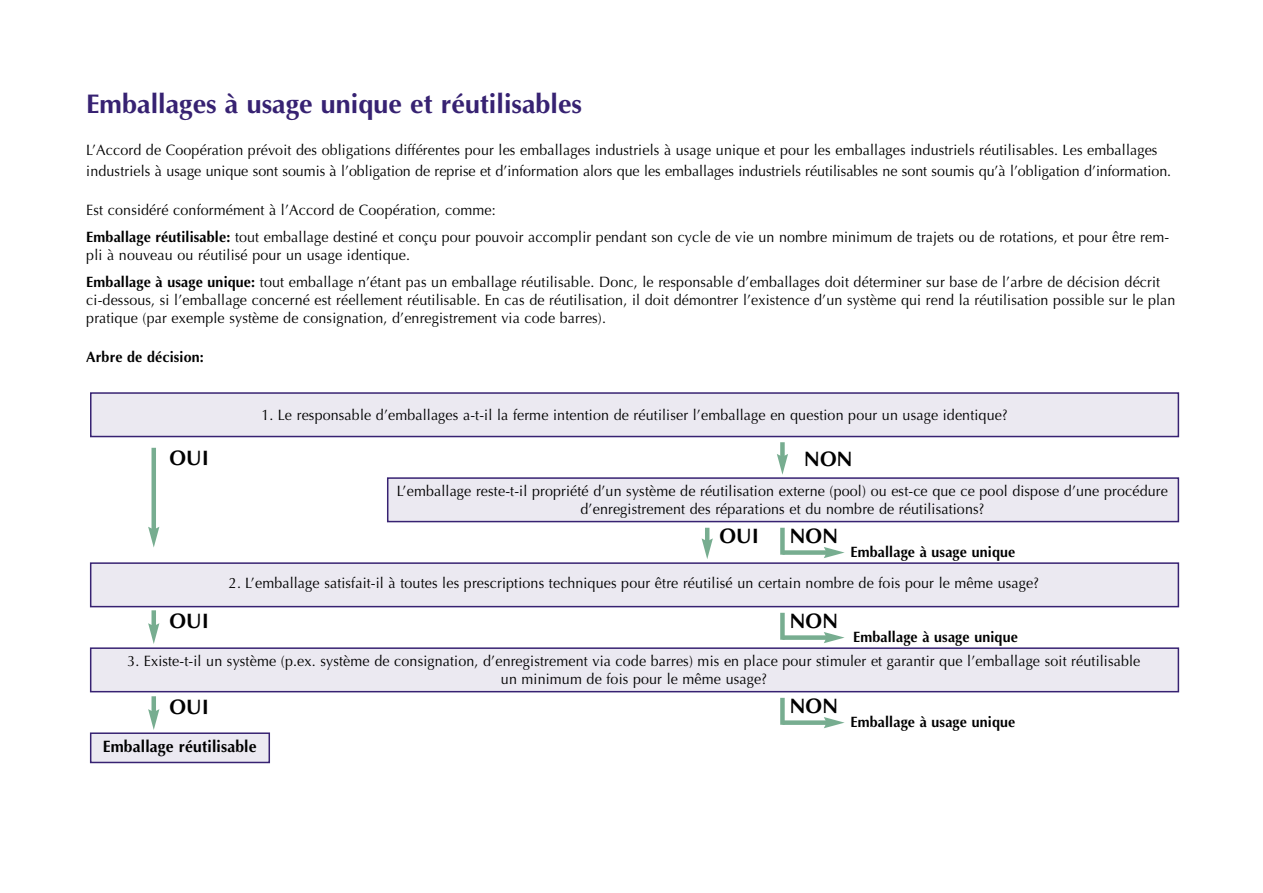
<style>
.page{position:relative;width:1263px;height:893px;background:#fff}
.page>*{position:absolute;margin:0;border:0;box-sizing:border-box;transform-origin:0 0}
.t1{font:700 27px "Optima";color:#372272}
.t2{font:700 21px "Optima";letter-spacing:.01em;color:#000;scale:.95 1}
.t3{font:700 16.5px "Optima";letter-spacing:.01em;color:#000;scale:.95 1}
.t4{font:15px/18px "Optima";letter-spacing:.01em;color:#000;scale:.95 1}
.t5{font:700 15px "Optima";letter-spacing:.01em;color:#000;scale:.95 1}
.s1{font-weight:700}
</style>
<div class="page">
<div style="left:91px;top:734px;width:177px;height:28px;background:#ebe9f1"></div>
<div style="left:90px;top:732px;width:180px;height:31px;border:2px solid #372272"></div>
<div style="left:91px;top:649px;width:1087px;height:42px;background:#ebe9f1"></div>
<div style="left:90px;top:647px;width:1089px;height:45px;border:2px solid #372272"></div>
<div style="left:91px;top:564px;width:1087px;height:42px;background:#ebe9f1"></div>
<div style="left:90px;top:562px;width:1089px;height:45px;border:2px solid #372272"></div>
<div style="left:388px;top:479px;width:790px;height:42px;background:#ebe9f1"></div>
<div style="left:387px;top:477px;width:792px;height:45px;border:2px solid #372272"></div>
<div style="left:92px;top:394px;width:1086px;height:42px;background:#ebe9f1"></div>
<div style="left:90px;top:392px;width:1089px;height:45px;border:2px solid #372272"></div>
<hr style="left:152px;top:448px;width:4px;height:83px;background:#77ad90">
<svg style="left:148px;top:527px;width:11px;height:21px"></svg>
<div style="left:151px;top:610px;width:5px;height:17px;background:#77ad90"></div>
<svg style="left:148px;top:623px;width:11px;height:21px"></svg>
<div style="left:151px;top:696px;width:5px;height:17px;background:#77ad90"></div>
<svg style="left:148px;top:709px;width:11px;height:21px"></svg>
<div style="left:780px;top:442px;width:5px;height:16px;background:#77ad90"></div>
<svg style="left:777px;top:454px;width:11px;height:21px"></svg>
<div style="left:780px;top:528px;width:5px;height:27px;background:#77ad90"></div>
<hr style="left:705px;top:528px;width:4px;height:14px;background:#77ad90">
<svg style="left:702px;top:538px;width:11px;height:21px"></svg>
<div style="left:782px;top:550px;width:46px;height:5px;background:#77ad90"></div>
<svg style="left:824px;top:547px;width:20px;height:11px"></svg>
<div style="left:780px;top:613px;width:5px;height:27px;background:#77ad90"></div>
<div style="left:782px;top:635px;width:46px;height:5px;background:#77ad90"></div>
<svg style="left:824px;top:632px;width:20px;height:11px"></svg>
<div style="left:780px;top:698px;width:5px;height:27px;background:#77ad90"></div>
<div style="left:782px;top:720px;width:46px;height:5px;background:#77ad90"></div>
<svg style="left:824px;top:717px;width:20px;height:11px"></svg>
<h1 class="t1" style="left:86px;top:88px;width:497px">Emballages à usage unique et réutilisables</h1>
<p class="t4" style="left:86px;top:139px;width:1143px;line-height:21px">L’Accord de Coopération prévoit des obligations différentes pour les emballages industriels à usage unique et pour les emballages industriels réutilisables. Les emballages industriels à usage unique sont soumis à l’obligation de reprise et d’information alors que les emballages industriels réutilisables ne sont soumis qu’à l’obligation d’information.</p>
<p class="t4" style="left:86px;top:196px;width:1141px;line-height:27px">Est considéré conformément à l’Accord de Coopération, comme:<br><span class="s1">Emballage réutilisable:</span> tout emballage destiné et conçu pour pouvoir accomplir pendant son cycle de vie un nombre minimum de trajets ou de rotations, et pour être rem-</p>
<p class="t4" style="left:86px;top:241px;width:1132px;line-height:27px">pli à nouveau ou réutilisé pour un usage identique.<br><span class="s1">Emballage à usage unique:</span> tout emballage n’étant pas un emballage réutilisable. Donc, le responsable d’emballages doit déterminer sur base de l’arbre de décision décrit</p>
<p class="t4" style="left:86px;top:291px;width:1148px">ci-dessous, si l’emballage concerné est réellement réutilisable. En cas de réutilisation, il doit démontrer l’existence d’un système qui rend la réutilisation possible sur le plan pratique (par exemple système de consignation, d’enregistrement via code barres).</p>
<p class="t5" style="left:86px;top:348px;width:125px">Arbre de décision:</p>
<p class="t4" style="left:261px;top:406px;width:787px">1. Le responsable d’emballages a-t-il la ferme intention de réutiliser l’emballage en question pour un usage identique?</p>
<h2 class="t2" style="left:169px;top:446px;width:43px">OUI</h2>
<h2 class="t2" style="left:804px;top:446px;width:52px">NON</h2>
<p class="t4" style="left:397px;top:482px;width:813px;text-align:center">L’emballage reste-t-il propriété d’un système de réutilisation externe (pool) ou est-ce que ce pool dispose d’une procédure d’enregistrement des réparations et du nombre de réutilisations?</p>
<h2 class="t2" style="left:719px;top:523px;width:43px">OUI</h2>
<h2 class="t2" style="left:790px;top:523px;width:52px">NON</h2>
<p class="t5" style="left:850px;top:543px;width:175px">Emballage à usage unique</p>
<h2 class="t2" style="left:169px;top:608px;width:43px">OUI</h2>
<p class="t4" style="left:229px;top:574px;width:854px">2. L’emballage satisfait-il à toutes les prescriptions techniques pour être réutilisé un certain nombre de fois pour le même usage?</p>
<h2 class="t2" style="left:790px;top:608px;width:52px">NON</h2>
<p class="t5" style="left:853px;top:628px;width:175px">Emballage à usage unique</p>
<p class="t4" style="left:127px;top:652px;width:1068px;text-align:center">3. Existe-t-il un système (p.ex. système de consignation, d’enregistrement via code barres) mis en place pour stimuler et garantir que l’emballage soit réutilisable un minimum de fois pour le même usage?</p>
<h2 class="t2" style="left:169px;top:694px;width:43px">OUI</h2>
<p class="t3" style="left:103px;top:737px;width:163px">Emballage réutilisable</p>
<h2 class="t2" style="left:790px;top:693px;width:52px">NON</h2>
<p class="t5" style="left:850px;top:713px;width:175px">Emballage à usage unique</p>
</div>
